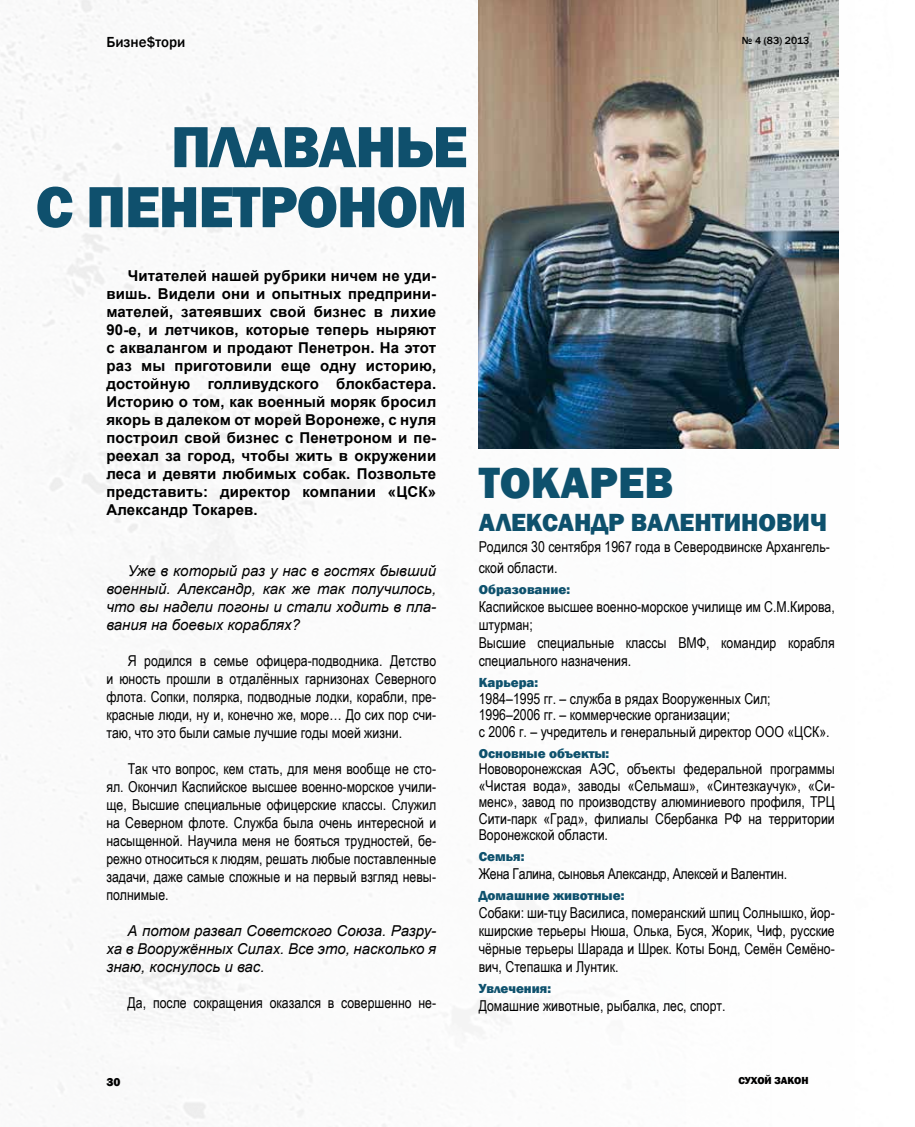
<style>
.page{position:relative;width:915px;height:1127px;background:#fff}
.page>*{position:absolute;margin:0;border:0;box-sizing:border-box;transform-origin:0 0}
.t1{font:800 60px/60px "Franklin Gothic";letter-spacing:-.02em;color:#0f506d;text-align:right}
.t2{font:800 45px "Franklin Gothic";color:#0e516d}
.t3{font:800 25.5px "Franklin Gothic";color:#0e516d}
.t4{font:15px/18px "Arial Narrow";color:#000;text-align:justify}
.t5{font:700 15px/18px "Arial";letter-spacing:.01em;color:#000;text-align:justify}
.t6{font:italic 15px/18px "Arial";color:#000;text-align:justify}
.t7{font:15px "Arial Narrow";letter-spacing:-.02em;color:#000}
.t8{font:500 15px "Franklin Gothic";color:#000}
.t9{font:800 13.5px "Franklin Gothic";color:#0e516d}
.t10{font:800 12px "Franklin Gothic";color:#000}
.t11{font:500 10.5px "Franklin Gothic";color:#000}
.t12{font:800 10.5px "Franklin Gothic";color:#000}
</style>
<div class="page">
<img style="left:0;top:0;width:839px;height:1127px">
<img style="left:478px;top:0;width:360px;height:449px">
<p class="t8" style="left:106px;top:33px;width:80px">Бизне$тори</p>
<p class="t11" style="left:741px;top:34px;width:69px">№ 4 (83) 2013</p>
<h1 class="t1" style="left:36px;top:117px;width:433px">ПЛАВАНЬЕ<br>С ПЕНЕТРОНОМ</h1>
<p class="t5" style="left:106px;top:267px;width:331px;text-indent:21px">Читателей нашей рубрики ничем не уди&shy;вишь. Видели они и опытных предприни&shy;мателей, затеявших свой бизнес в лихие 90-е, и летчиков, которые теперь ныряют с аквалангом и продают Пенетрон. На этот раз мы приготовили еще одну историю, достойную голливудского блокбастера.<br>Историю о том, как военный моряк бросил якорь в далеком от морей Воронеже, с нуля построил свой бизнес с Пенетроном и пе&shy;реехал за город, чтобы жить в окружении леса и девяти любимых собак. Позвольте представить: директор компании «ЦСК» Александр Токарев.</p>
<p class="t6" style="left:106px;top:562px;width:331px;text-indent:21px">Уже в который раз у нас в гостях бывший военный. Александр, как же так получилось, что вы надели погоны и стали ходить в пла&shy;вания на боевых кораблях?</p>
<p class="t4" style="left:106px;top:651px;width:331px;text-indent:21px">Я родился в семье офицера-подводника. Детство и юность прошли в отдалённых гарнизонах Северного флота. Сопки, полярка, подводные лодки, корабли, пре&shy;красные люди, ну и, конечно же, море… До сих пор счи&shy;таю, что это были самые лучшие годы моей жизни.</p>
<p class="t4" style="left:106px;top:759px;width:331px;text-indent:21px">Так что вопрос, кем стать, для меня вообще не сто&shy;ял. Окончил Каспийское высшее военно-морское учили&shy;ще, Высшие специальные офицерские классы. Служил на Северном флоте. Служба была очень интересной и насыщенной. Научила меня не бояться трудностей, бе&shy;режно относиться к людям, решать любые поставленные задачи, даже самые сложные и на первый взгляд невы&shy;полнимые.</p>
<p class="t6" style="left:106px;top:922px;width:331px;text-indent:21px">А потом развал Советского Союза. Разру&shy;ха в Вооружённых Силах. Все это, насколько я знаю, коснулось и вас.</p>
<p class="t4" style="left:128px;top:993px;width:310px">Да, после сокращения оказался в совершенно не-</p>
<h2 class="t2" style="left:478px;top:454px;width:51px">Токарев</h2>
<h3 class="t3" style="left:478px;top:506px;width:34px">Алексан</h3>
<h3 class="t3" style="left:591px;top:506px;width:72px">др Валент</h3>
<h3 class="t3" style="left:723px;top:506px;width:35px">инов</h3>
<h3 class="t3" style="left:792px;top:506px;width:36px">ич</h3>
<p class="t4" style="left:478px;top:536px;width:352px;line-height:21px">Родился 30 сентября 1967 года в Северодвинске Архангель&shy;ской области.</p>
<p class="t9" style="left:478px;top:581px;width:93px">Образование:</p>
<p class="t4" style="left:478px;top:597px;width:357px;text-align:left">Каспийское высшее военно-морское училище им С.М.Кирова, штурман;<br>Высшие специальные классы ВМФ, командир корабля специального назначения.</p>
<p class="t9" style="left:478px;top:674px;width:61px">Карьера:</p>
<p class="t4" style="left:478px;top:689px;width:352px;line-height:16.5px;text-align:left">1984–1995 гг. – служба в рядах Вооруженных Сил;<br>1996–2006 гг. – коммерческие организации;<br>с 2006 г. – учредитель и генеральный директор ООО «ЦСК».</p>
<p class="t9" style="left:478px;top:744px;width:132px">Основные объекты:</p>
<p class="t4" style="left:478px;top:760px;width:357px;line-height:16.5px">Нововоронежская АЭС, объекты федеральной программы «Чистая вода», заводы «Сельмаш», «Синтезкаучук», «Си&shy;менс», завод по производству алюминиевого профиля, ТРЦ Сити-парк «Град», филиалы Сбербанка РФ на территории Воронежской области.</p>
<p class="t9" style="left:478px;top:848px;width:47px">Семья:</p>
<p class="t7" style="left:478px;top:863px;width:310px">Жена Галина, сыновья Александр, Алексей и Валентин.</p>
<p class="t9" style="left:478px;top:887px;width:147px">Домашние животные:</p>
<p class="t4" style="left:478px;top:903px;width:357px">Собаки: ши-тцу Василиса, померанский шпиц Солнышко, йор&shy;кширские терьеры Нюша, Олька, Буся, Жорик, Чиф, русские чёрные терьеры Шарада и Шрек. Коты Бонд, Семён Семёно&shy;вич, Степашка и Лунтик.</p>
<p class="t9" style="left:478px;top:980px;width:74px">Увлечения:</p>
<p class="t4" style="left:478px;top:996px;width:248px">Домашние животные, рыбалка, лес, спорт.</p>
<p class="t10" style="left:106px;top:1074px;width:16px">30</p>
<p class="t12" style="left:738px;top:1074px;width:72px">СУХОЙ ЗАКОН</p>
</div>
